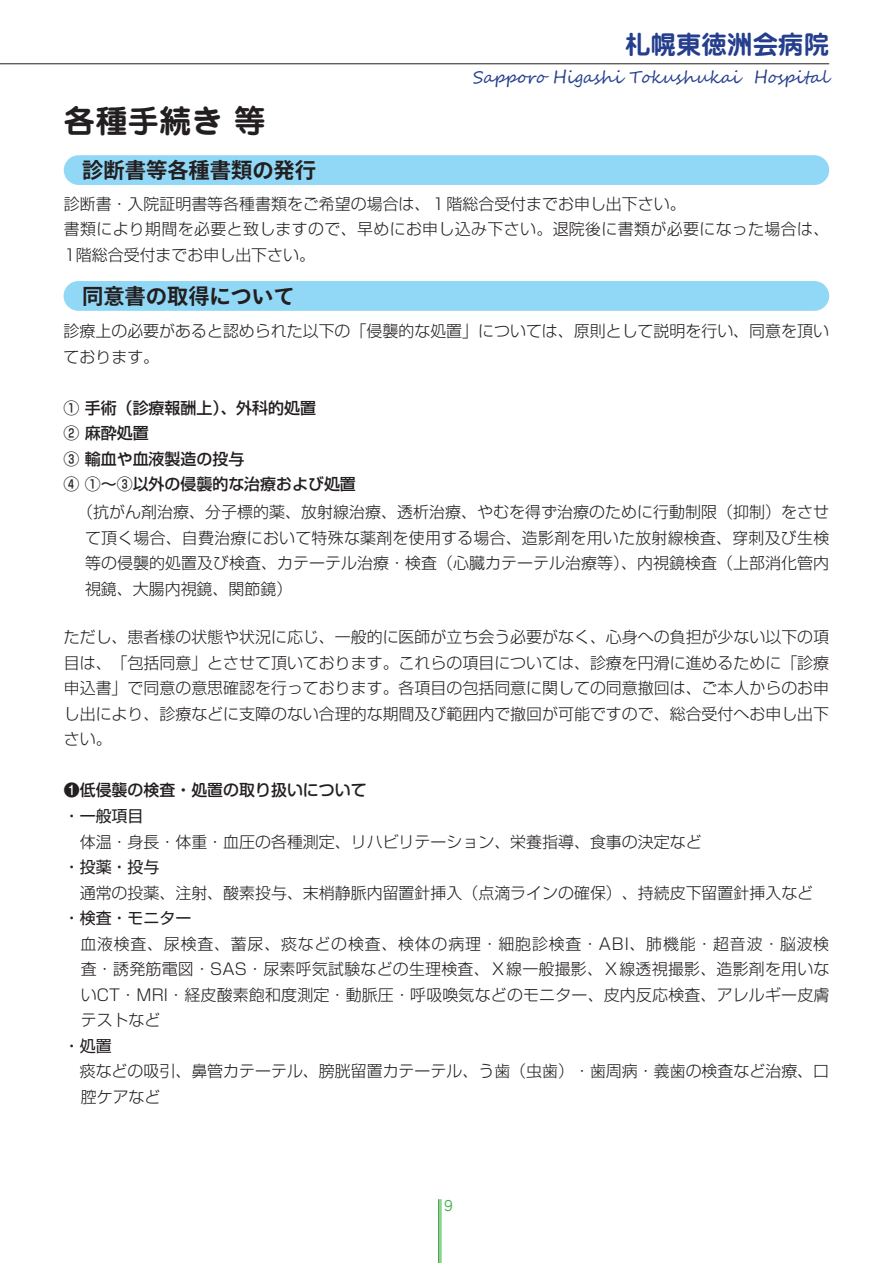
<style>
.page{position:relative;width:893px;height:1263px;background:#fff}
.page>*{position:absolute;margin:0;border:0;box-sizing:border-box;transform-origin:0 0}
.t1{font:700 31.95px "Jun 501 Pro";color:#231f20}
.t2{font:700 25.5px "Jun 501 Pro";color:#253f8e}
.t3{font:700 21.3px "Ryo Gothic Plus N";color:#231f20}
.t4{font:16.95px "Segoe Script";color:#253f8e}
.t5{font:300 15.9px/25.5px "Shin Go Pro";color:#231f20}
.t6{font:500 15.9px/25.5px "Shin Go Pro";color:#231f20}
.t7{font:15.9px "Shin Go Pro";color:#231f20}
.t8{font:500 15.9px "Shin M Go Pro";color:#231f20}
.t9{font:13.8px "Jun 201 Pro";color:#40ae49}
</style>
<div class="page">
<hr style="left:441px;top:1199px;width:1px;height:64px;background:#40ae49">
<hr style="left:438px;top:1199px;width:2px;height:64px;background:#40ae49">
<hr style="left:0;top:64px;width:829px;height:1px;background:#231f20">
<div style="left:64px;top:281px;width:765px;height:30px;background:#91d8f7;border-radius:15px"></div>
<div style="left:64px;top:155px;width:765px;height:30px;background:#91d8f7;border-radius:15px"></div>
<h1 class="t1" style="left:64px;top:96px;width:203px">各種手続き等</h1>
<h3 class="t3" style="left:82px;top:157px;width:235px">診断書等各種書類の発行</h3>
<h2 class="t2" style="left:625px;top:24px;width:206px">札幌東徳洲会病院</h2>
<p class="t4" style="left:473px;top:63px;width:358px">Sapporo Higashi Tokushukai Hospital</p>
<p class="t5" style="left:64px;top:189px;width:767px">診断書・入院証明書等各種書類をご希望の場合は、１階総合受付までお申し出下さい。<br>書類により期間を必要と致しますので、早めにお申し込み下さい。退院後に書類が必要になった場合は、<br>1階総合受付までお申し出下さい。</p>
<h3 class="t3" style="left:82px;top:282px;width:214px">同意書の取得について</h3>
<p class="t5" style="left:64px;top:316px;width:767px">診療上の必要があると認められた以下の「侵襲的な処置」については、原則として説明を行い、同意を頂いております。</p>
<p class="t6" style="left:64px;top:393px;width:294px">① 手術（診療報酬上）、外科的処置<br>② 麻酔処置<br>③ 輸血や血液製造の投与<br>④ ①～③以外の侵襲的な治療および処置</p>
<p class="t5" style="left:85px;top:498px;width:746px;text-align:justify;text-indent:-8px">（抗がん剤治療、分子標的薬、放射線治療、透析治療、やむを得ず治療のために行動制限（抑制）をさせて頂く場合、自費治療において特殊な薬剤を使用する場合、造影剤を用いた放射線検査、穿刺及び生検等の侵襲的処置及び検査、カテーテル治療・検査（心臓カテーテル治療等）、内視鏡検査（上部消化管内視鏡、大腸内視鏡、関節鏡）</p>
<p class="t5" style="left:64px;top:623px;width:767px;text-align:justify">ただし、患者様の状態や状況に応じ、一般的に医師が立ち会う必要がなく、心身への負担が少ない以下の項目は、「包括同意」とさせて頂いております。これらの項目については、診療を円滑に進めるために「診療申込書」で同意の意思確認を行っております。各項目の包括同意に関しての同意撤回は、ご本人からのお申し出により、診療などに支障のない合理的な期間及び範囲内で撤回が可能ですので、総合受付へお申し出下さい。</p>
<p class="t8" style="left:64px;top:777px;width:304px">❶低侵襲の検査・処置の取り扱いについて</p>
<p class="t7" style="left:64px;top:803px;width:81px">・一般項目</p>
<p class="t5" style="left:64px;top:827px;width:639px">　体温・身長・体重・血圧の各種測定、リハビリテーション、栄養指導、食事の決定など</p>
<p class="t7" style="left:64px;top:854px;width:97px">・投薬・投与</p>
<p class="t5" style="left:64px;top:878px;width:751px">　通常の投薬、注射、酸素投与、末梢静脈内留置針挿入（点滴ラインの確保）、持続皮下留置針挿入など</p>
<p class="t7" style="left:64px;top:905px;width:129px">・検査・モニター</p>
<p class="t5" style="left:81px;top:929px;width:750px;text-align:justify;text-indent:-17px">　血液検査、尿検査、蓄尿、痰などの検査、検体の病理・細胞診検査・ABI、肺機能・超音波・脳波検査・誘発筋電図・SAS・尿素呼気試験などの生理検査、Ｘ線一般撮影、Ｘ線透視撮影、造影剤を用いないCT・MRI・経皮酸素飽和度測定・動脈圧・呼吸喚気などのモニター、皮内反応検査、アレルギー皮膚テストなど</p>
<p class="t7" style="left:64px;top:1032px;width:49px">・処置</p>
<p class="t5" style="left:81px;top:1056px;width:750px;text-indent:-17px">　痰などの吸引、鼻管カテーテル、膀胱留置カテーテル、う歯（虫歯）・歯周病・義歯の検査など治療、口腔ケアなど</p>
<p class="t9" style="left:444px;top:1195px;width:10px">9</p>
</div>
